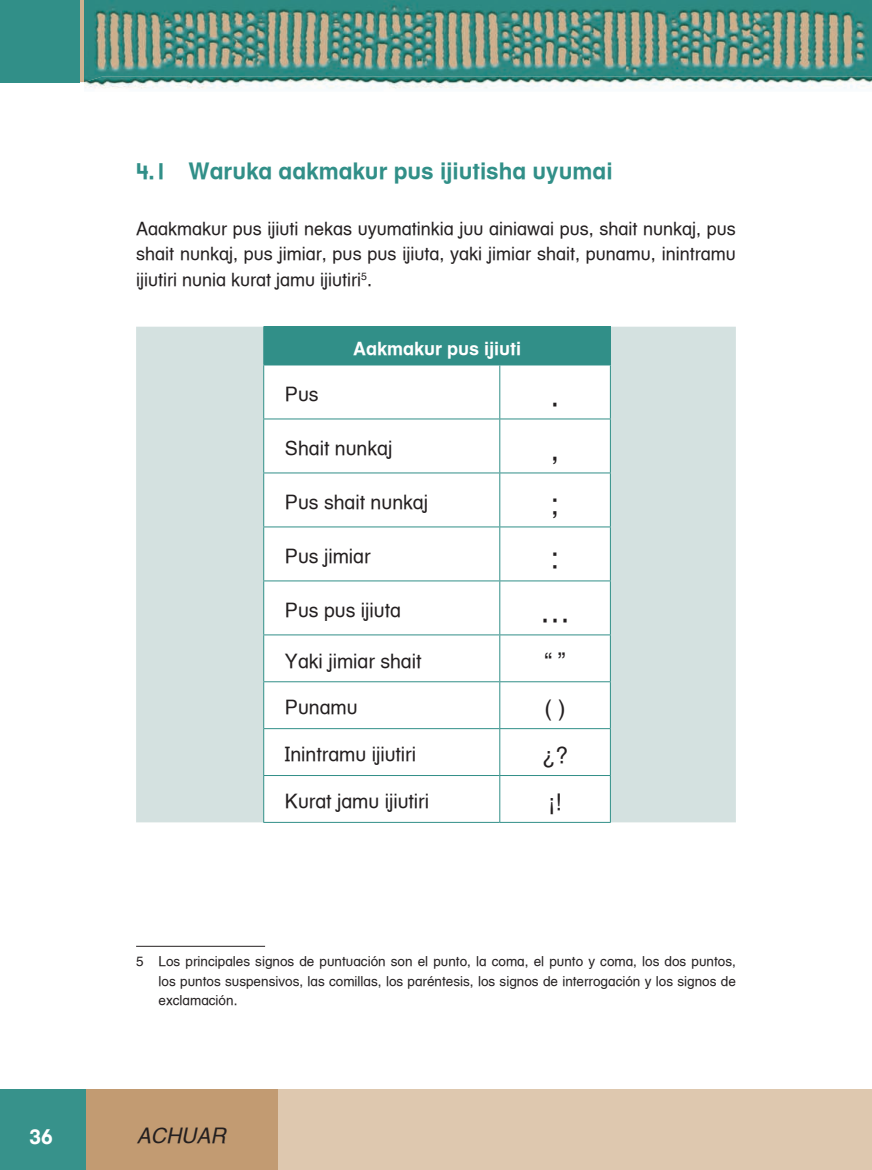
<style>
.page{position:relative;width:872px;height:1170px;background:#fff}
.page>*{position:absolute;margin:0;border:0;box-sizing:border-box;transform-origin:0 0}
.t1{font:30px "Helvetica Textbook LT";color:#231f20}
.t2{font:700 22.5px "Helvetica Textbook LT";color:#318f88}
.t3{font:22.5px "Helvetica Textbook LT";color:#231f20}
.t4{font:italic 21px "Helvetica Textbook LT";color:#231f20}
.t5{font:700 21px "Helvetica Textbook LT";color:#fff}
.t6{font:19.5px "Helvetica Textbook LT";color:#231f20}
.t7{font:18px/25.5px "Helvetica Textbook LT";color:#231f20;text-align:justify}
.t8{font:700 18px "Helvetica Textbook LT";color:#fff}
.t9{font:13.5px/19.5px "Helvetica Textbook LT";color:#231f20;text-align:justify}
</style>
<div class="page">
<div style="left:0;top:1089px;width:872px;height:80px;background:#dec8af"></div>
<div style="left:0;top:1089px;width:277px;height:80px;background:#c29b72"></div>
<div style="left:0;top:1089px;width:85px;height:80px;background:#37928b"></div>
<div style="left:0;top:0;width:80px;height:83px;background:#318f88"></div>
<img style="left:84px;top:82px;width:788px;height:7px">
<img style="left:84px;top:0;width:788px;height:82px">
<svg style="left:136px;top:326px;width:600px;height:496px"></svg>
<div style="left:264px;top:326px;width:346px;height:39px;background:#318f88"></div>
<hr style="left:263px;top:326px;width:237px;height:1px;background:#318f88">
<hr style="left:263px;top:327px;width:1px;height:37px;background:#318f88">
<hr style="left:500px;top:326px;width:111px;height:1px;background:#318f88">
<hr style="left:610px;top:327px;width:1px;height:37px;background:#318f88">
<hr style="left:263px;top:364px;width:237px;height:1px;background:#318f88">
<hr style="left:263px;top:365px;width:1px;height:53px;background:#318f88">
<hr style="left:500px;top:364px;width:111px;height:1px;background:#318f88">
<hr style="left:499px;top:365px;width:1px;height:53px;background:#318f88">
<hr style="left:610px;top:365px;width:1px;height:53px;background:#318f88">
<hr style="left:263px;top:418px;width:237px;height:1px;background:#318f88">
<hr style="left:263px;top:419px;width:1px;height:53px;background:#318f88">
<hr style="left:500px;top:418px;width:111px;height:1px;background:#318f88">
<hr style="left:499px;top:419px;width:1px;height:53px;background:#318f88">
<hr style="left:610px;top:419px;width:1px;height:53px;background:#318f88">
<hr style="left:263px;top:472px;width:237px;height:1px;background:#318f88">
<hr style="left:263px;top:473px;width:1px;height:53px;background:#318f88">
<hr style="left:500px;top:472px;width:111px;height:1px;background:#318f88">
<hr style="left:499px;top:473px;width:1px;height:53px;background:#318f88">
<hr style="left:610px;top:473px;width:1px;height:53px;background:#318f88">
<hr style="left:263px;top:526px;width:237px;height:1px;background:#318f88">
<hr style="left:263px;top:527px;width:1px;height:53px;background:#318f88">
<hr style="left:500px;top:526px;width:111px;height:1px;background:#318f88">
<hr style="left:499px;top:527px;width:1px;height:53px;background:#318f88">
<hr style="left:610px;top:527px;width:1px;height:53px;background:#318f88">
<hr style="left:263px;top:580px;width:237px;height:1px;background:#318f88">
<hr style="left:263px;top:581px;width:1px;height:53px;background:#318f88">
<hr style="left:500px;top:580px;width:111px;height:1px;background:#318f88">
<hr style="left:499px;top:581px;width:1px;height:53px;background:#318f88">
<hr style="left:610px;top:581px;width:1px;height:53px;background:#318f88">
<hr style="left:263px;top:634px;width:237px;height:1px;background:#318f88">
<hr style="left:263px;top:635px;width:1px;height:46px;background:#318f88">
<hr style="left:500px;top:634px;width:111px;height:1px;background:#318f88">
<hr style="left:499px;top:635px;width:1px;height:46px;background:#318f88">
<hr style="left:610px;top:635px;width:1px;height:46px;background:#318f88">
<hr style="left:263px;top:681px;width:237px;height:1px;background:#318f88">
<hr style="left:263px;top:682px;width:1px;height:46px;background:#318f88">
<hr style="left:500px;top:681px;width:111px;height:1px;background:#318f88">
<hr style="left:499px;top:682px;width:1px;height:46px;background:#318f88">
<hr style="left:610px;top:682px;width:1px;height:46px;background:#318f88">
<hr style="left:263px;top:728px;width:237px;height:1px;background:#318f88">
<hr style="left:263px;top:729px;width:1px;height:46px;background:#318f88">
<hr style="left:500px;top:728px;width:111px;height:1px;background:#318f88">
<hr style="left:499px;top:729px;width:1px;height:46px;background:#318f88">
<hr style="left:610px;top:729px;width:1px;height:46px;background:#318f88">
<hr style="left:263px;top:775px;width:237px;height:1px;background:#318f88">
<hr style="left:263px;top:775px;width:1px;height:47px;background:#318f88">
<hr style="left:500px;top:775px;width:111px;height:1px;background:#318f88">
<hr style="left:499px;top:775px;width:1px;height:47px;background:#318f88">
<hr style="left:610px;top:775px;width:1px;height:47px;background:#318f88">
<hr style="left:263px;top:822px;width:237px;height:1px;background:#318f88">
<hr style="left:500px;top:822px;width:111px;height:1px;background:#318f88">
<hr style="left:136px;top:945px;width:129px;height:1px;background:#231f20">
<h2 class="t2" style="left:136px;top:157px;width:478px">4.1 Waruka aakmakur pus ijiutisha uyumai</h2>
<h3 class="t7" style="left:136px;top:215px;width:601px">Aaakmakur pus ijiuti nekas uyumatinkia juu ainiawai pus, shait nunkaj, pus shait nunkaj, pus jimiar, pus pus ijiuta, yaki jimiar shait, punamu, inintramu ijiutiri nunia kurat jamu ijiutiri<sup>5</sup>.</h3>
<h3 class="t6" style="left:285px;top:382px;width:35px">Pus</h3>
<h3 class="t8" style="left:353px;top:337px;width:170px">Aakmakur pus ijiuti</h3>
<h3 class="t6" style="left:285px;top:436px;width:109px">Shait nunkaj</h3>
<h1 class="t1" style="left:551px;top:378px;width:10px">.</h1>
<h1 class="t1" style="left:551px;top:431px;width:10px">,</h1>
<h3 class="t6" style="left:285px;top:490px;width:145px">Pus shait nunkaj</h3>
<h1 class="t1" style="left:551px;top:485px;width:10px">;</h1>
<h3 class="t6" style="left:285px;top:544px;width:87px">Pus jimiar</h3>
<h1 class="t1" style="left:551px;top:539px;width:10px">:</h1>
<h3 class="t6" style="left:285px;top:598px;width:117px">Pus pus ijiuta</h3>
<h1 class="t1" style="left:540px;top:593px;width:31px">…</h1>
<h3 class="t6" style="left:285px;top:649px;width:138px">Yaki jimiar shait</h3>
<h2 class="t3" style="left:544px;top:647px;width:23px">“ ”</h2>
<h3 class="t6" style="left:285px;top:696px;width:74px">Punamu</h3>
<h2 class="t3" style="left:544px;top:694px;width:23px">( )</h2>
<h3 class="t6" style="left:285px;top:742px;width:133px">Inintramu ijiutiri</h3>
<h2 class="t3" style="left:542px;top:741px;width:28px">¿?</h2>
<h3 class="t6" style="left:285px;top:789px;width:146px">Kurat jamu ijiutiri</h3>
<h2 class="t3" style="left:548px;top:788px;width:15px">¡!</h2>
<p class="t9" style="left:159px;top:951px;width:579px;text-indent:-23px">5 Los principales signos de puntuación son el punto, la coma, el punto y coma, los dos puntos, los puntos suspensivos, las comillas, los paréntesis, los signos de interrogación y los signos de exclamación.</p>
<h3 class="t5" style="left:29px;top:1122px;width:25px">36</h3>
<h3 class="t4" style="left:137px;top:1123px;width:90px">ACHUAR</h3>
</div>
